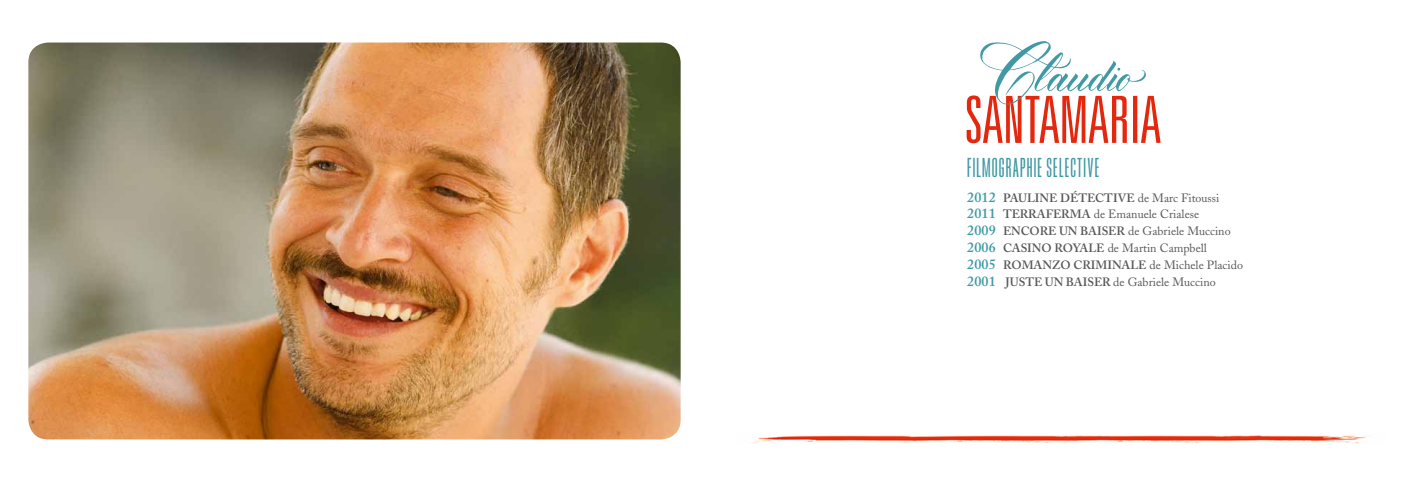
<style>
.page{position:relative;width:1418px;height:482px;background:#fff}
.page>*{position:absolute;margin:0;border:0;box-sizing:border-box;transform-origin:0 0}
.t1{font:28.7px "Bee Three";letter-spacing:.04em;color:#4099a5}
.t2{font:12px/16.8px "Adobe Caslon";color:#565656}
.t3{font:600 12px/16.8px "Adobe Caslon";color:#565656}
.s1{font-size:14px;color:#4099a5}
.s2{font-weight:400}
.s3{font-weight:600;font-size:14px;color:#4099a5}
.s4{font-weight:600}
</style>
<div class="page">
<img style="left:28px;top:43px;width:652px;height:396px">
<svg style="left:966px;top:41px;width:194px;height:102px"></svg>
<img style="left:751px;top:435px;width:618px;height:9px">
<h1 class="t1" style="left:967px;top:148px;width:134px">FILMOGRAPHIE SELECTIVE</h1>
<p class="t3" style="left:967px;top:189px;width:254px"><span class="s1">2012</span> PAULINE DÉTECTIVE <span class="s2">de Marc Fitoussi<br></span><span class="s1">2011</span> TERRAFERMA</p>
<p class="t2" style="left:967px;top:206px;width:277px;text-indent:127px">de Emanuele Crialese<br><span class="s3">2009</span> <span class="s4">ENCORE UN BAISER</span> de Gabriele Muccino<br><span class="s3">2006</span> <span class="s4">CASINO ROYALE</span> de Martin Campbell<br><span class="s3">2005</span> <span class="s4">ROMANZO CRIMINALE</span> de Michele Placido<br><span class="s3">2001</span> <span class="s4">JUSTE</span></p>
<p class="t3" style="left:1044px;top:273px;width:30px">UN BAISER</p>
<p class="t2" style="left:1113px;top:273px;width:104px">de Gabriele Muccino</p>
</div>
